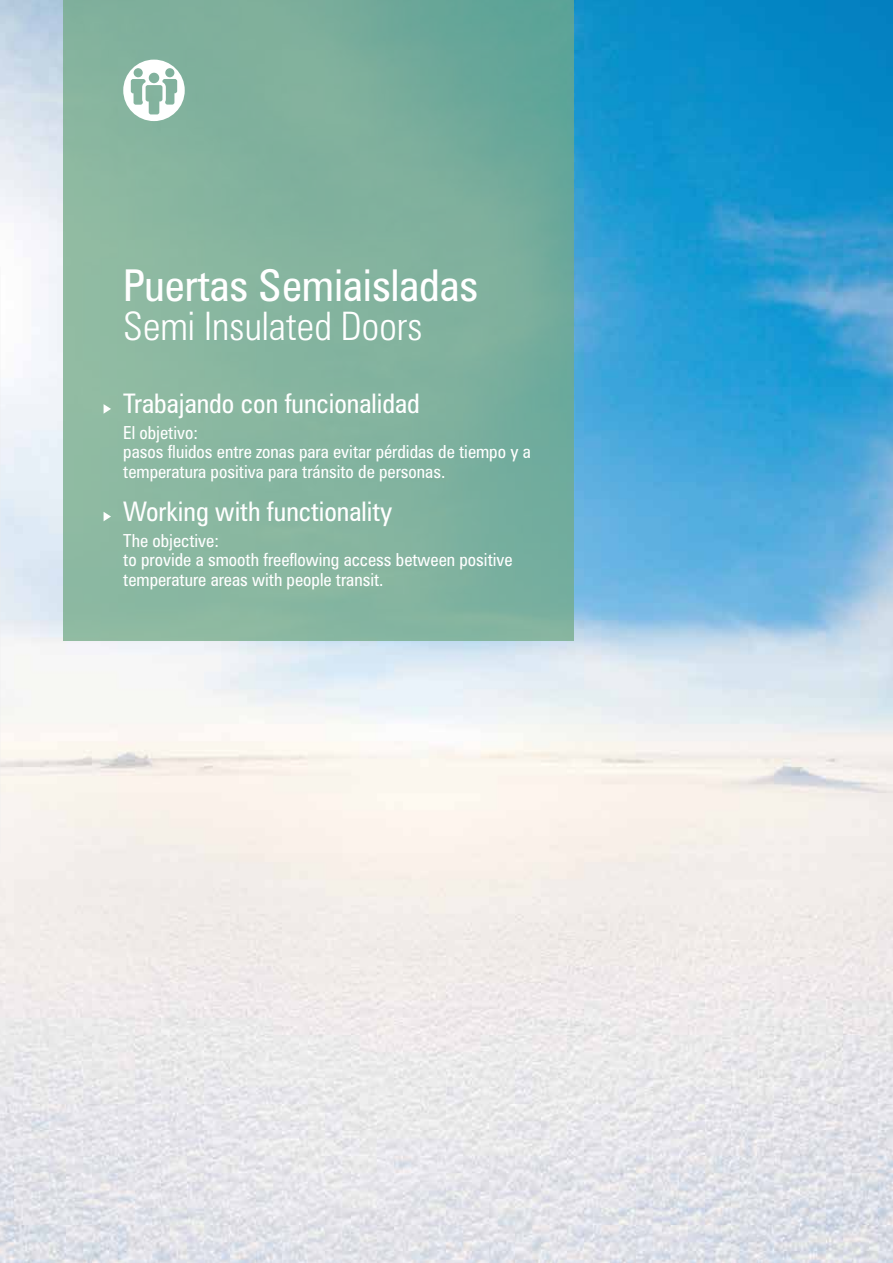
<style>
.page{position:relative;width:893px;height:1263px;background:#fff}
.page>*{position:absolute;margin:0;border:0;box-sizing:border-box;transform-origin:0 0}
.t1{font:condensed 43.95px "Zurich BT";color:#fff}
.t2{font:300 condensed 39.3px "Zurich BT";color:#fff}
.t3{font:condensed 27px "Zurich BT";color:#fff}
.t4{font:condensed 18px/19.5px "Zurich BT";color:#fff}
</style>
<div class="page">
<img style="left:0;top:0;width:893px;height:1263px">
<svg style="left:64px;top:0;width:510px;height:641px;background:#80b29e"></svg>
<svg style="left:104px;top:404px;width:7px;height:10px"></svg>
<svg style="left:104px;top:512px;width:7px;height:9px"></svg>
<svg style="left:123px;top:60px;width:62px;height:61px"></svg>
<img style="left:0;top:267px;width:1px;height:587px">
<h1 class="t1" style="left:123px;top:258px;width:356px">Puertas Semiaisladas</h1>
<h2 class="t2" style="left:123px;top:302px;width:301px">Semi Insulated Doors</h2>
<h3 class="t3" style="left:123px;top:387px;width:298px">Trabajando con funcionalidad</h3>
<p class="t4" style="left:123px;top:422px;width:409px">El objetivo:<br>pasos fluidos entre zonas para evitar pérdidas de tiempo y a temperatura positiva para tránsito de personas.</p>
<h3 class="t3" style="left:123px;top:495px;width:271px">Working with functionality</h3>
<p class="t4" style="left:123px;top:530px;width:391px">The objective:<br>to provide a smooth freeflowing access between positive temperature areas with people transit.</p>
</div>
